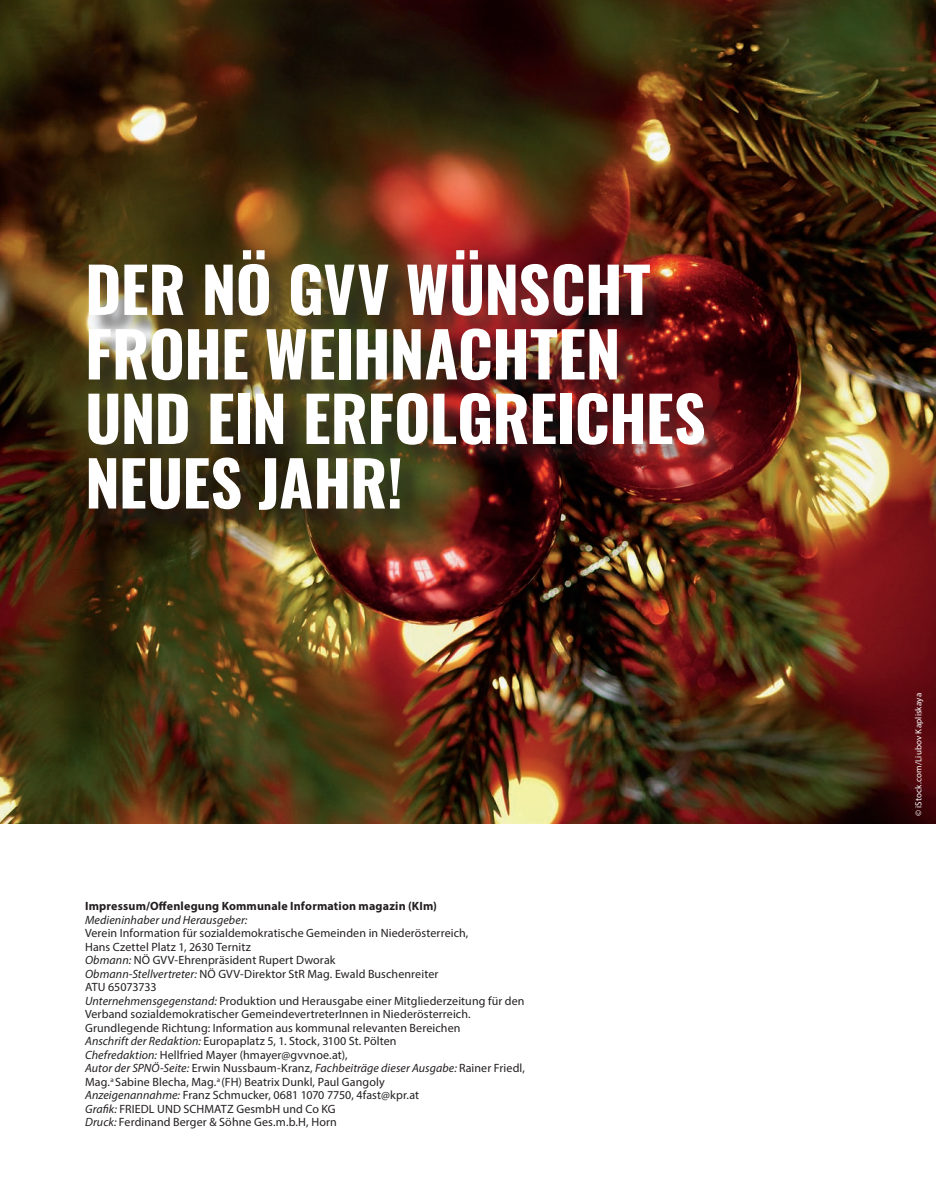
<style>
.page{position:relative;width:936px;height:1191px;background:#fff}
.page>*{position:absolute;margin:0;border:0;box-sizing:border-box;transform-origin:0 0}
.t1{font:62.1px/64.5px "Oswald";letter-spacing:-.01em;color:#fff}
.t2{font:12px/13.5px "Myriad Pro";letter-spacing:.01em;color:#231f20}
.t3{font:700 12px "Myriad Pro";letter-spacing:.015em;color:#231f20}
.t4{font:italic 12px "Myriad Pro";letter-spacing:.01em;color:#231f20}
.t5{font:9px "Myriad Pro";letter-spacing:.015em;color:#fff}
.s1{font-style:italic}
</style>
<div class="page">
<img style="left:0;top:0;width:935px;height:823px">
<div style="left:91px;top:253px;width:636px;height:279px;background:#231f20;opacity:.55"></div>
<h1 class="t1" style="left:85px;top:251px;width:622px">DER NÖ GVV WÜNSCHT<br>FROHE WEIHNACHTEN<br>UND EIN ERFOLGREICHES<br>NEUES JAHR!</h1>
<p class="t3" style="left:85px;top:898px;width:353px">Impressum/Offenlegung Kommunale Information magazin (KIm)</p>
<p class="t4" style="left:85px;top:912px;width:164px">Medieninhaber und Herausgeber:</p>
<p class="t2" style="left:85px;top:926px;width:441px">Verein Information für sozialdemokratische Gemeinden in Niederösterreich,<br>Hans Czettel Platz 1, 2630 Ternitz<br><span class="s1">Obmann:</span> NÖ GVV-Ehrenpräsident Rupert Dworak<br><span class="s1">Obmann-Stellvertreter:</span> NÖ GVV-Direktor StR Mag. Ewald Buschenreiter<br>ATU 65073733<br><span class="s1">Unternehmensgegenstand:</span> Produktion und Herausgabe einer Mitgliederzeitung für den Verband sozialdemokratischer GemeindevertreterInnen in Niederösterreich.<br>Grundlegende Richtung: Information aus kommunal relevanten Bereichen<br><span class="s1">Anschrift der Redaktion:</span> Europaplatz 5, 1. Stock, 3100 St. Pölten<br><span class="s1">Chefredaktion:</span> Hellfried Mayer (hmayer@gvvnoe.at),<br><span class="s1">Autor der SPNÖ-Seite:</span> Erwin Nussbaum-Kranz, <span class="s1">Fachbeiträge dieser Ausgabe:</span> Rainer Friedl, Mag.<sup>a</sup> Sabine Blecha, Mag.<sup>a</sup> (FH) Beatrix Dunkl, Paul Gangoly<br><span class="s1">Anzeigenannahme:</span> Franz Schmucker, 0681 1070 7750, 4fast@kpr.at<br><span class="s1">Grafik:</span> FRIEDL UND SCHMATZ GesmbH und Co KG<br><span class="s1">Druck:</span> Ferdinand Berger &amp; Söhne Ges.m.b.H, Horn</p>
<p class="t5" style="left:912px;top:815px;width:124px;rotate:-90deg">© iStock.com/Liubov Kapliskaya</p>
</div>
